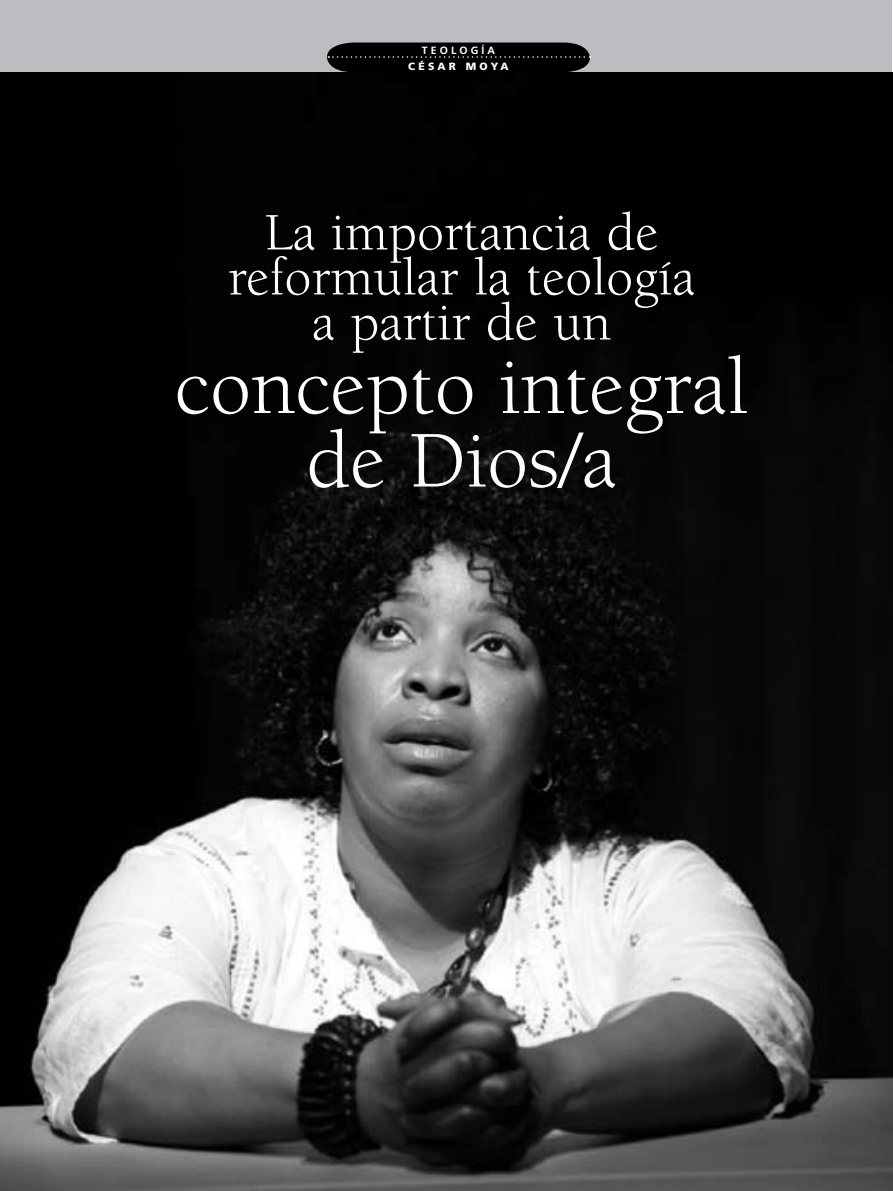
<style>
.page{position:relative;width:893px;height:1191px;background:#fff}
.page>*{position:absolute;margin:0;border:0;box-sizing:border-box;transform-origin:0 0}
.t1{font:82.5px/73.5px "Berkeley";color:#fff;text-align:center}
.t2{font:54px/45px "Berkeley";color:#fff;text-align:center}
.t3{font:900 10.5px "Frutiger";color:#fff}
.t4{font:700 10.5px "Frutiger";letter-spacing:.3em;color:#fff}
</style>
<div class="page">
<div style="left:0;top:0;width:892px;height:72px;background:#bcbdc0"></div>
<img style="left:0;top:72px;width:893px;height:1119px">
<svg style="left:327px;top:43px;width:264px;height:29px;background:#0b0b0b"></svg>
<p class="t4" style="left:422px;top:45px;width:75px">TE OLOGÍA</p>
<p class="t3" style="left:408px;top:60px;width:21px">C ÉSAR</p>
<p class="t3" style="left:466px;top:60px;width:44px">MOYA</p>
<p class="t2" style="left:228px;top:211px;width:469px">La importancia de reformular la teología a partir de un</p>
<h1 class="t1" style="left:175px;top:352px;width:575px">concepto integral de Dios/a</h1>
</div>
